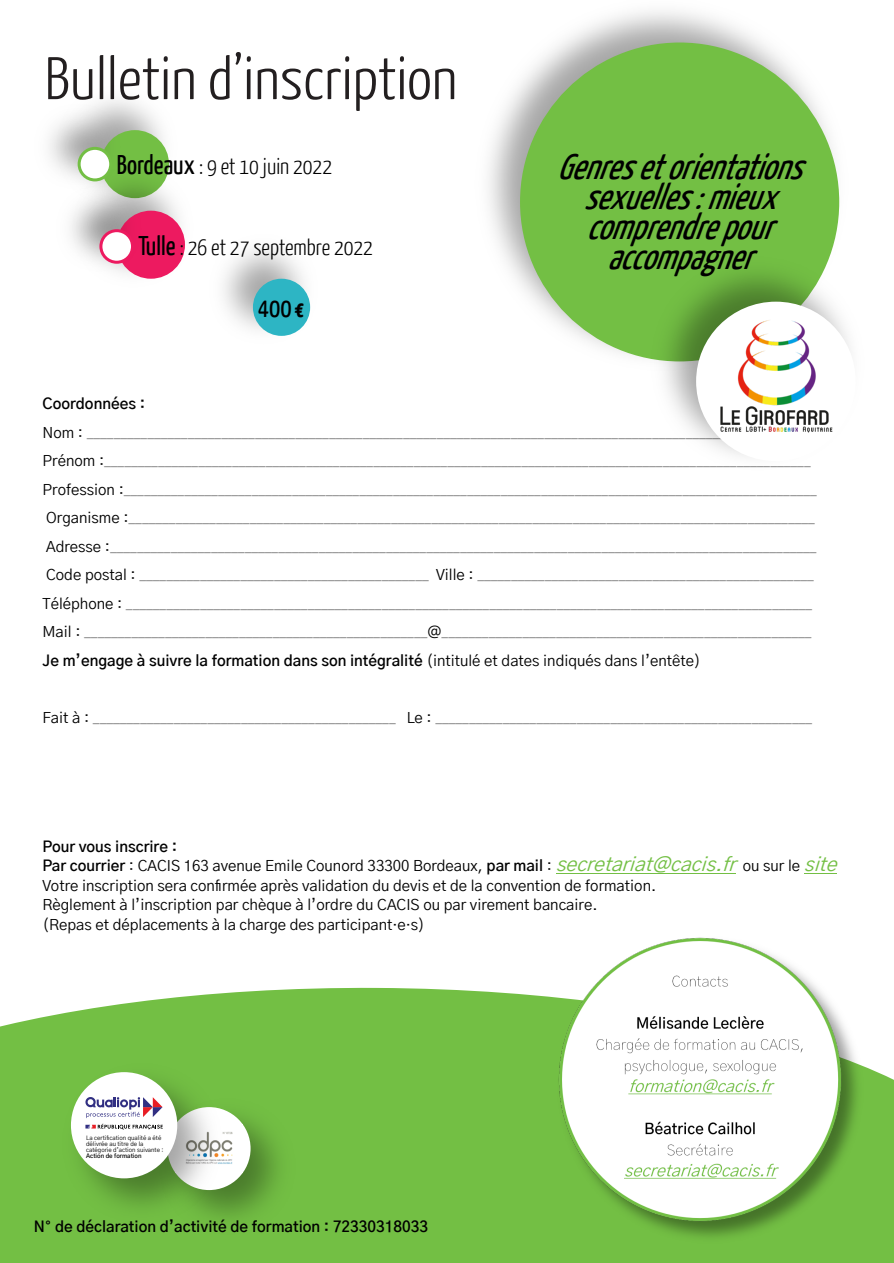
<style>
.page{position:relative;width:894px;height:1263px;background:#fff}
.page>*{position:absolute;margin:0;border:0;box-sizing:border-box;transform-origin:0 0}
.t1{font:300 60px "Yanone Kaffeesatz";color:#231f20;scale:1.06 1}
.t2{font:italic 36px/30px "Yanone Kaffeesatz";color:#000;text-align:center}
.t3{font:27px "Yanone Kaffeesatz";color:#000}
.t4{font:300 22.5px "Yanone Kaffeesatz";color:#000}
.t5{font:15px/28.5px "Gothic A1";color:rgb(0 0 0/.49)}
.t6{font:15px/19.5px "Gothic A1";color:#000}
.t7{font:600 15px "Gothic A1";color:#000}
.t8{font:6px/6px "Gothic A1";color:#000}
.t9{font:600 6px "Gothic A1";color:#000}
.s1{font-weight:400;font-size:27px}
.s2{font-weight:700;font-size:22.5px}
.s3{font-weight:600;color:#000}
.s4{color:#000}
.s5{font-weight:600}
.s6{font-style:italic;font-size:19.5px;color:#73bf44}
</style>
<div class="page">
<div style="left:0;top:987px;width:893px;height:276px;background:#73bf44"></div>
<img style="left:557px;top:937px;width:306px;height:306px">
<hr style="left:555px;top:873px;width:180px;height:1px;background:#73bf44">
<hr style="left:803px;top:873px;width:33px;height:1px;background:#73bf44">
<img style="left:159px;top:1099px;width:136px;height:135px">
<div style="left:167px;top:1107px;width:83px;height:83px;background:#fff;border-radius:50%"></div>
<img style="left:222px;top:1132px;width:11px;height:32px">
<img style="left:62px;top:1064px;width:160px;height:159px">
<div style="left:71px;top:1072px;width:106px;height:106px;background:#fff;border-radius:50%"></div>
<svg style="left:85px;top:1097px;width:77px;height:21px"></svg>
<svg style="left:85px;top:1124px;width:78px;height:5px"></svg>
<img style="left:488px;top:11px;width:352px;height:348px">
<div style="left:520px;top:43px;width:318px;height:318px;background:#73bf44;border-radius:50%"></div>
<img style="left:650px;top:256px;width:200px;height:200px">
<div style="left:695px;top:302px;width:160px;height:159px;background:#fff;border-radius:50%"></div>
<img style="left:710px;top:310px;width:130px;height:130px">
<img style="left:223px;top:248px;width:88px;height:88px">
<div style="left:253px;top:279px;width:57px;height:57px;background:#2db5c4;border-radius:50%"></div>
<img style="left:102px;top:100px;width:67px;height:58px">
<div style="left:101px;top:130px;width:68px;height:68px;background:#73bf44;border-radius:50%"></div>
<img style="left:120px;top:167px;width:65px;height:111px">
<div style="left:117px;top:211px;width:68px;height:68px;background:#ed1a60;border-radius:50%"></div>
<img style="left:71px;top:185px;width:71px;height:86px">
<svg style="left:99px;top:229px;width:35px;height:35px"></svg>
<img style="left:49px;top:103px;width:71px;height:86px">
<div style="left:78px;top:147px;width:34px;height:34px;background:#fff;border:3px solid #73bf44;border-radius:50%"></div>
<h1 class="t1" style="left:45px;top:55px;width:390px">Bulletin d’inscription</h1>
<h3 class="t4" style="left:117px;top:158px;width:216px"><span class="s1">Bordeaux</span> : 9 et 10 juin 2022</h3>
<h3 class="t4" style="left:138px;top:239px;width:236px"><span class="s1">Tulle</span> : 26 et 27 septembre 2022</h3>
<h3 class="t3" style="left:258px;top:297px;width:47px">400 <span class="s2">€</span></h3>
<h2 class="t2" style="left:557px;top:154px;width:258px">Genres et orientations sexuelles : mieux comprendre pour accompagner</h2>
<p class="t5" style="left:43px;top:390px;width:775px"><span class="s3">Coordonnées :<br></span><span class="s4">Nom :</span> ____________________________________________________________________________________________________________ <span class="s4">Prénom :</span>_________________________________________________________________________________________________________ <span class="s4">Profession :</span>_______________________________________________________________________________________________________ <span class="s4">Organisme :</span>______________________________________________________________________________________________________ <span class="s4">Adresse :</span>_________________________________________________________________________________________________________ <span class="s4">Code postal :</span> ___________________________________________ <span class="s4">Ville :</span> __________________________________________________ <span class="s4">Téléphone :</span> ______________________________________________________________________________________________________ <span class="s4">Mail :</span> ___________________________________________________<span class="s4">@</span>_______________________________________________________ <span class="s3">Je m’engage à suivre la formation dans son intégralité</span> <span class="s4">(intitulé et dates indiqués dans l’entête)</span></p>
<p class="t5" style="left:43px;top:704px;width:770px"><span class="s4">Fait à :</span> _____________________________________________ <span class="s4">Le :</span> ________________________________________________________</p>
<p class="t6" style="left:43px;top:837px;width:801px"><span class="s5">Pour vous inscrire :<br>Par courrier</span> : CACIS 163 avenue Emile Counord 33300 Bordeaux, <span class="s5">par mail</span> : <span class="s6">secretariat@cacis.fr</span>ou sur le <span class="s6">site </span>Votre inscription sera confirmée après validation du devis et de la convention de formation.<br>Règlement à l’inscription par chèque à l’ordre du CACIS ou par virement bancaire.<br>(Repas et déplacements à la charge des participant·e·s)</p>
<p class="t8" style="left:86px;top:1135px;width:79px">La certification qualité a été délivrée au titre de la catégorie d’action suivante :</p>
<p class="t9" style="left:86px;top:1153px;width:57px">Action de formation</p>
<p class="t7" style="left:34px;top:1220px;width:395px">N° de déclaration d’activité de formation : 72330318033</p>
</div>
